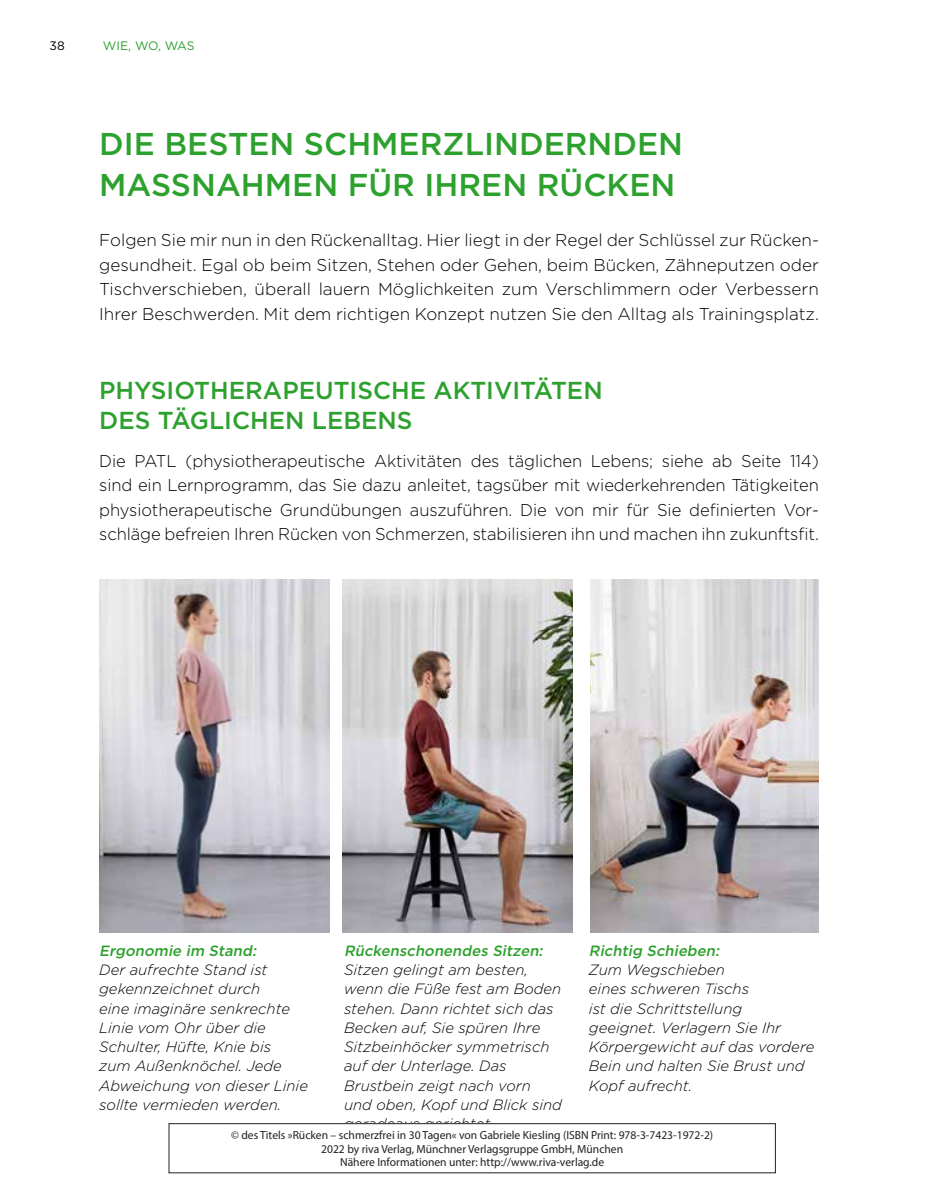
<style>
.page{position:relative;width:943px;height:1191px;background:#fff}
.page>*{position:absolute;margin:0;border:0;box-sizing:border-box;transform-origin:0 0}
.t1{font:500 31.5px/40.2px "Gotham";color:#2da12e}
.t2{font:500 24.5px/29.4px "Gotham";color:#2da12e}
.t3{font:300 17.15px/24.5px "Gotham";letter-spacing:-.005em;color:#000;text-align:justify}
.t4{font:italic 300 14.88px/19.2px "Gotham";color:#000}
.t5{font:italic 500 14.88px "Gotham";color:#2da12e}
.t6{font:12.25px "Gotham";color:#2da12e}
.t7{font:12.25px "Gotham";color:#000}
.t8{font:11.72px/13.8px "Myriad Pro";color:#231f20;text-align:center}
</style>
<div class="page">
<img style="left:99px;top:579px;width:230px;height:353px">
<img style="left:342px;top:579px;width:230px;height:353px">
<img style="left:590px;top:579px;width:229px;height:353px">
<div style="left:168px;top:1123px;width:607px;height:50px;border:1px solid #231f20"></div>
<p class="t7" style="left:50px;top:37px;width:17px">38</p>
<p class="t6" style="left:103px;top:37px;width:73px">WIE, WO, WAS</p>
<h1 class="t1" style="left:99px;top:124px;width:585px">DIE BESTEN SCHMERZLINDERNDEN<br>MASSNAHMEN FÜR IHREN RÜCKEN</h1>
<p class="t3" style="left:99px;top:227px;width:721px">Folgen Sie mir nun in den Rückenalltag. Hier liegt in der Regel der Schlüssel zur Rücken&shy;gesundheit. Egal ob beim Sitzen, Stehen oder Gehen, beim Bücken, Zähneputzen oder Tischverschieben, überall lauern Möglichkeiten zum Verschlimmern oder Verbessern Ihrer Beschwerden. Mit dem richtigen Konzept nutzen Sie den Alltag als Trainingsplatz.</p>
<h2 class="t2" style="left:99px;top:375px;width:505px">PHYSIOTHERAPEUTISCHE AKTIVITÄTEN<br>DES TÄGLICHEN LEBENS</h2>
<p class="t3" style="left:99px;top:448px;width:721px">Die PATL (physiotherapeutische Aktivitäten des täglichen Lebens; siehe ab Seite 114) sind ein Lernprogramm, das Sie dazu anleitet, tagsüber mit wiederkehrenden Tätigkeiten physiotherapeutische Grundübungen auszuführen. Die von mir für Sie definierten Vor&shy;schläge befreien Ihren Rücken von Schmerzen, stabilisieren ihn und machen ihn zukunftsfit.</p>
<p class="t5" style="left:99px;top:941px;width:162px">Ergonomie im Stand:</p>
<p class="t4" style="left:99px;top:959px;width:210px">Der aufrechte Stand ist gekennzeichnet durch<br>eine imaginäre senkrechte<br>Linie vom Ohr über die<br>Schulter, Hüfte, Knie bis<br>zum Außenknöchel. Jede<br>Abweichung von dieser Linie sollte vermieden werden.</p>
<p class="t5" style="left:589px;top:941px;width:135px">Richtig Schieben:</p>
<p class="t4" style="left:589px;top:959px;width:227px">Zum Wegschieben<br>eines schweren Tischs<br>ist die Schrittstellung<br>geeignet. Verlagern Sie Ihr<br>Körpergewicht auf das vordere<br>Bein und halten Sie Brust und<br>Kopf aufrecht.</p>
<p class="t8" style="left:231px;top:1127px;width:483px">© des Titels »Rücken – schmerzfrei in 30 Tagen« von Gabriele Kiesling (ISBN Print: 978-3-7423-1972-2)<br>2022 by riva Verlag, Münchner Verlagsgruppe GmbH, München<br>Nähere Informationen unter: http://www.riva-verlag.de</p>
<p class="t5" style="left:344px;top:941px;width:203px">Rückenschonendes Sitzen:</p>
<p class="t4" style="left:344px;top:959px;width:219px">Sitzen gelingt am besten, wenn die Füße fest am Boden stehen. Dann richtet sich das<br>Becken auf, Sie spüren Ihre<br>Sitzbeinhöcker symmetrisch auf der Unterlage. Das<br>Brustbein zeigt nach vorn und oben, Kopf und Blick sind geradeaus gerichtet.</p>
</div>
